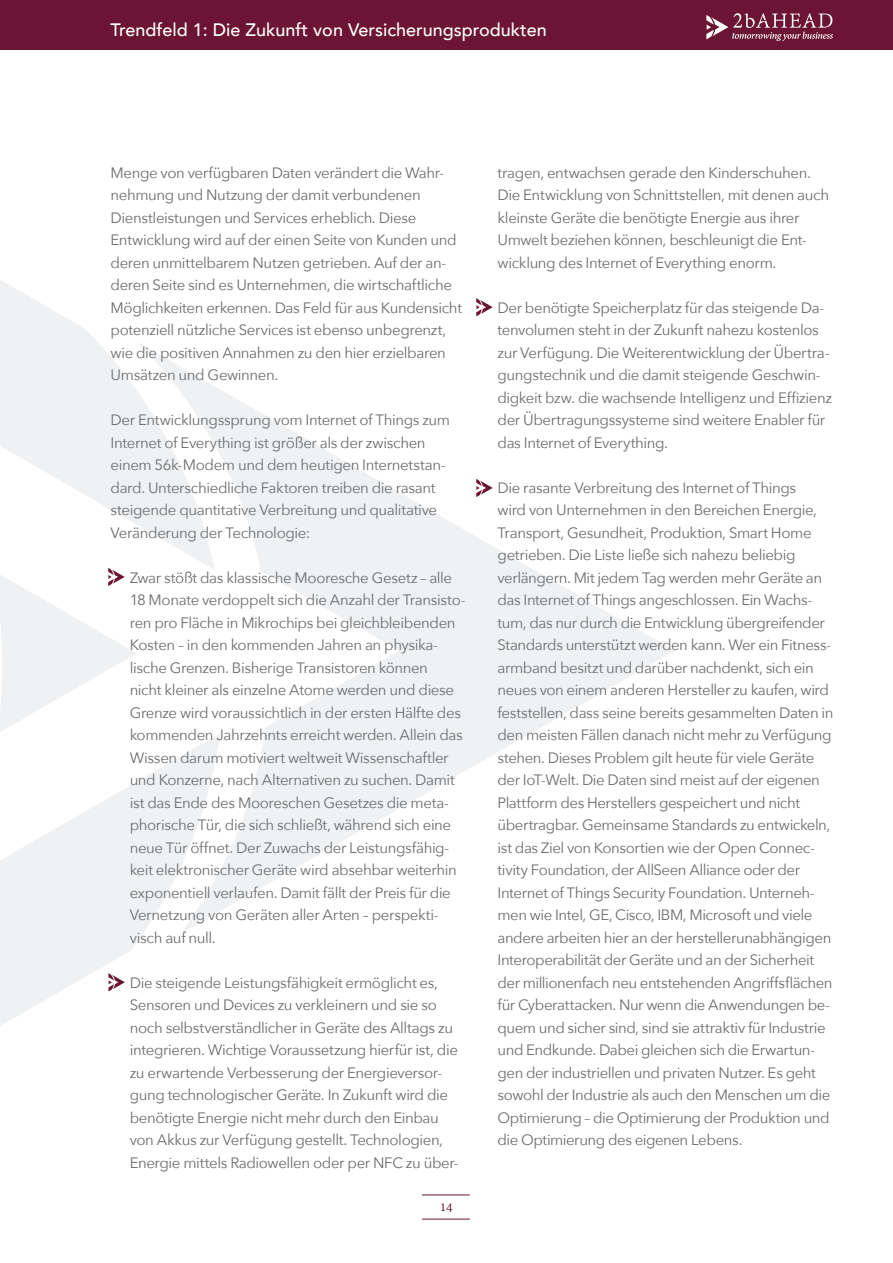
<style>
.page{position:relative;width:893px;height:1263px;background:#fff}
.page>*{position:absolute;margin:0;border:0;box-sizing:border-box;transform-origin:0 0}
.t1{font:500 18px "Avenir";color:#fff}
.t2{font:15px/22.5px "Avenir Next";letter-spacing:-.025em;color:#6c6d70}
.t3{font:15px "Adobe Devanagari";color:#6c1433}
</style>
<div class="page">
<svg style="left:215px;top:387px;width:459px;height:524px"></svg>
<svg style="left:0;top:733px;width:220px;height:293px;fill:#f4f5f5"></svg>
<svg style="left:0;top:280px;width:215px;height:289px"></svg>
<div style="left:0;top:0;width:893px;height:50px;background:#6c1433"></div>
<svg style="left:706px;top:13px;width:127px;height:28px"></svg>
<svg style="left:0;top:568px;width:137px;height:164px"></svg>
<svg style="left:476px;top:479px;width:17px;height:18px"></svg>
<svg style="left:476px;top:298px;width:17px;height:18px"></svg>
<svg style="left:108px;top:973px;width:17px;height:18px"></svg>
<hr style="left:422px;top:1195px;width:48px;height:1px;background:#6c1433">
<hr style="left:422px;top:1219px;width:48px;height:1px;background:#6c1433">
<p class="t1" style="left:111px;top:14px;width:438px">Trendfeld 1: Die Zukunft von Versicherungsprodukten</p>
<p class="t2" style="left:111px;top:160px;width:353px">Menge von verfügbaren Daten verändert die Wahr&shy;nehmung und Nutzung der damit verbundenen Dienstleistungen und Services erheblich. Diese Entwicklung wird auf der einen Seite von Kunden und deren unmittelbarem Nutzen getrieben. Auf der an&shy;deren Seite sind es Unternehmen, die wirtschaftliche Möglichkeiten erkennen. Das Feld für aus Kundensicht potenziell nützliche Services ist ebenso unbegrenzt, wie die positiven Annahmen zu den hier erzielbaren Umsätzen und Gewinnen.</p>
<p class="t2" style="left:111px;top:408px;width:341px">Der Entwicklungssprung vom Internet of Things zum Internet of Everything ist größer als der zwischen einem 56k-Modem und dem heutigen Internetstan&shy;dard. Unterschiedliche Faktoren treiben die rasant steigende quantitative Verbreitung und qualitative Veränderung der Technologie:</p>
<p class="t2" style="left:130px;top:565px;width:337px">Zwar stößt das klassische Mooresche Gesetz – alle 18 Monate verdoppelt sich die Anzahl der Transisto&shy;ren pro Fläche in Mikrochips bei gleichbleibenden Kosten – in den kommenden Jahren an physika&shy;lische Grenzen. Bisherige Transistoren können<br>nicht kleiner als einzelne Atome werden und diese Grenze wird voraussichtlich in der ersten Hälfte des kommenden Jahrzehnts erreicht werden. Allein das Wissen darum motiviert weltweit Wissenschaftler und Konzerne, nach Alternativen zu suchen. Damit ist das Ende des Mooreschen Gesetzes die meta&shy;phorische Tür, die sich schließt, während sich eine neue Tür öffnet. Der Zuwachs der Leistungsfähig&shy;keit elektronischer Geräte wird absehbar weiterhin exponentiell verlaufen. Damit fällt der Preis für die Vernetzung von Geräten aller Arten – perspekti&shy;visch auf null.</p>
<p class="t2" style="left:130px;top:970px;width:330px">Die steigende Leistungsfähigkeit ermöglicht es, Sensoren und Devices zu verkleinern und sie so noch selbstverständlicher in Geräte des Alltags zu integrieren. Wichtige Voraussetzung hierfür ist, die zu erwartende Verbesserung der Energieversor&shy;gung technologischer Geräte. In Zukunft wird die benötigte Energie nicht mehr durch den Einbau von Akkus zur Verfügung gestellt. Technologien, Energie mittels Radiowellen oder per NFC zu über-</p>
<p class="t3" style="left:440px;top:1198px;width:15px">14</p>
<p class="t2" style="left:497px;top:160px;width:333px">tragen, entwachsen gerade den Kinderschuhen.<br>Die Entwicklung von Schnittstellen, mit denen auch kleinste Geräte die benötigte Energie aus ihrer Umwelt beziehen können, beschleunigt die Ent&shy;wicklung des Internet of Everything enorm.</p>
<p class="t2" style="left:497px;top:295px;width:336px">Der benötigte Speicherplatz für das steigende Da&shy;tenvolumen steht in der Zukunft nahezu kostenlos zur Verfügung. Die Weiterentwicklung der Übertra&shy;gungstechnik und die damit steigende Geschwin&shy;digkeit bzw. die wachsende Intelligenz und Effizienz der Übertragungssysteme sind weitere Enabler für das Internet of Everything.</p>
<p class="t2" style="left:497px;top:475px;width:337px">Die rasante Verbreitung des Internet of Things<br>wird von Unternehmen in den Bereichen Energie, Transport, Gesundheit, Produktion, Smart Home getrieben. Die Liste ließe sich nahezu beliebig verlängern. Mit jedem Tag werden mehr Geräte an das Internet of Things angeschlossen. Ein Wachs&shy;tum, das nur durch die Entwicklung übergreifender Standards unterstützt werden kann. Wer ein Fitness&shy;armband besitzt und darüber nachdenkt, sich ein neues von einem anderen Hersteller zu kaufen, wird feststellen, dass seine bereits gesammelten Daten in den meisten Fällen danach nicht mehr zu Verfügung stehen. Dieses Problem gilt heute für viele Geräte der IoT-Welt. Die Daten sind meist auf der eigenen Plattform des Herstellers gespeichert und nicht übertragbar. Gemeinsame Standards zu entwickeln, ist das Ziel von Konsortien wie der Open Connec&shy;tivity Foundation, der AllSeen Alliance oder der Internet of Things Security Foundation. Unterneh&shy;men wie Intel, GE, Cisco, IBM, Microsoft und viele andere arbeiten hier an der herstellerunabhängigen Interoperabilität der Geräte und an der Sicherheit der millionenfach neu entstehenden Angriffsflächen für Cyberattacken. Nur wenn die Anwendungen be&shy;quem und sicher sind, sind sie attraktiv für Industrie und Endkunde. Dabei gleichen sich die Erwartun&shy;gen der industriellen und privaten Nutzer. Es geht sowohl der Industrie als auch den Menschen um die Optimierung – die Optimierung der Produktion und die Optimierung des eigenen Lebens.</p>
</div>
